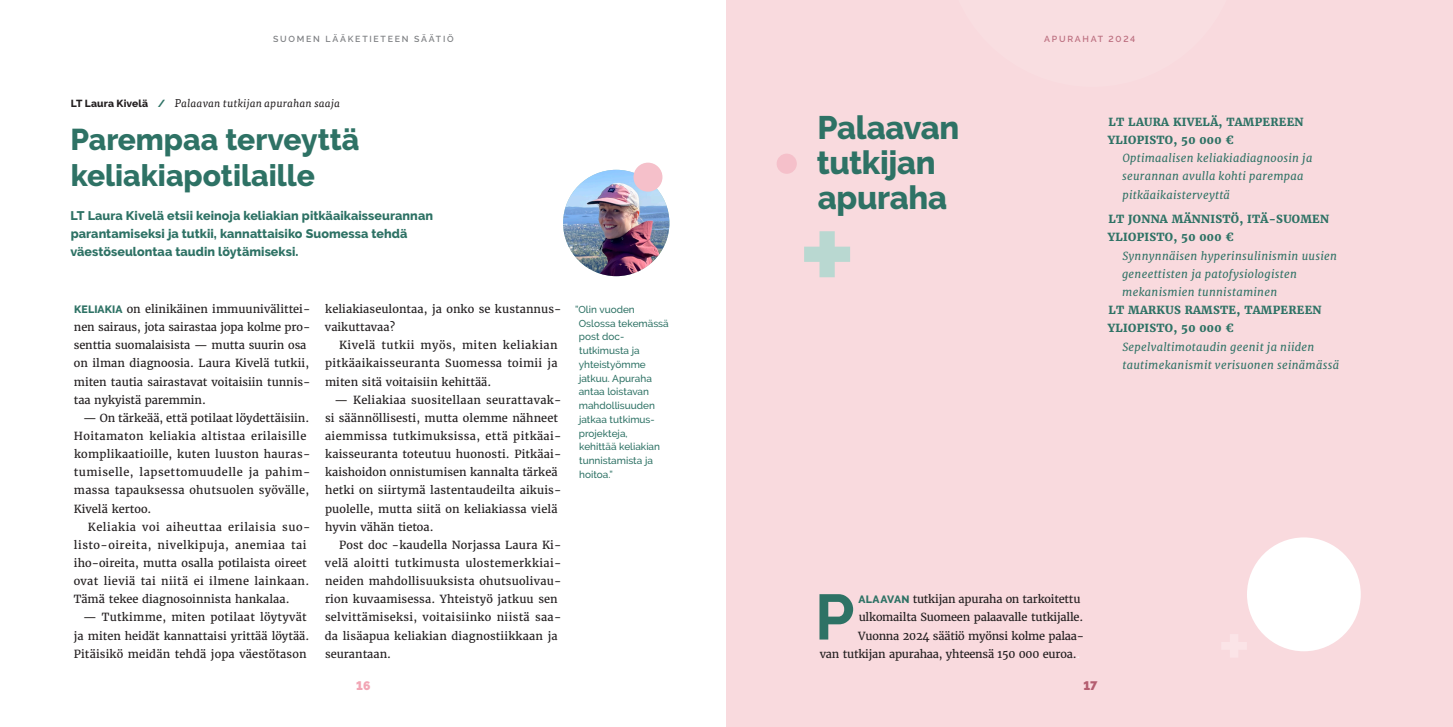
<style>
.page{position:relative;width:1453px;height:727px;background:#fff}
.page>*{position:absolute;margin:0;border:0;box-sizing:border-box;transform-origin:0 0}
.Vaalpun_sivun_leipis{font:700 63.88px "Raleway";color:#2e7265}
.H1_Värillisen_sivun_otsikko{font:800 32.5px/35px "Raleway";letter-spacing:-.01em;color:#2e7265}
.t1{font:800 30px "Raleway";color:#2e7265}
.Leipis{font:800 12.5px/18.1px "Raleway";letter-spacing:.005em;color:#2e7265}
.t2{font:900 12.25px "Raleway";color:#f2a6b5}
.t3{font:900 12.25px "Raleway";color:#b45e70}
.Leipis-2{font:italic 11.25px "Tisa Pro";letter-spacing:.015em;color:#231f20}
.Leipis-3{font:11.12px/18.1px "Merriweather";letter-spacing:.01em;color:#231f20}
.Leipis_anfangilla{font:11.12px/18.1px "Merriweather";letter-spacing:-.005em;color:#231f20}
.Leipis-4{font:11.12px/18.1px "Merriweather";letter-spacing:.03em;color:#231f20}
.Vaalpun_sivun_leipis-2{font:11.12px "Merriweather";letter-spacing:-.02em;color:#231f20}
.luettelon_tutkimus{font:italic 11.12px/18.1px "Merriweather";letter-spacing:.025em;color:#2e7265}
.luettelon_otsikko{font:800 11.12px/18.1px "Merriweather";letter-spacing:.025em;color:#2e7265}
.Värillisen_sivun_leipis_päätteetön_2{font:italic 11.12px/18.1px "Merriweather";letter-spacing:.025em;color:#2e7265}
.Nosto2{font:500 10px/13.8px "Raleway";color:#2e7265}
.t4{font:600 8.75px "Raleway";letter-spacing:.2em;color:#808285}
.t5{font:600 8.75px "Raleway";letter-spacing:.2em;color:#b45e70}
.s1{font-family:"Raleway";font-weight:800;font-style:normal;font-size:10.25px}
.s2{font-family:"Raleway";font-weight:800;font-style:normal;font-size:10.25px;color:#2e7265}
.s3{font-family:"Raleway";font-weight:800;font-size:10.62px;color:#2e7265}
.s4{color:#fff}
</style>
<div class="page">
<div style="left:726px;top:0;width:727px;height:726px;background:#f9dade"></div>
<img style="left:563px;top:170px;width:106px;height:106px;border-radius:53px">
<div style="left:777px;top:153px;width:20px;height:21px;background:#f5c0ca;border-radius:50%"></div>
<svg style="left:804px;top:231px;width:46px;height:46px"></svg>
<div style="left:1247px;top:537px;width:114px;height:114px;background:#fff;border-radius:50%"></div>
<div style="left:633px;top:163px;width:29px;height:29px;background:#f5c0ca;border-radius:50%"></div>
<p class="t4" style="left:273px;top:34px;width:182px">SUOMEN LÄÄKETIETEEN SÄÄTIÖ</p>
<p class="t5" style="left:1044px;top:34px;width:93px">APURAHAT 2024</p>
<p class="Leipis-2" style="left:71px;top:95px;width:271px"><span class="s1">LT Laura Kivelä</span> <span class="s2">/</span> Palaavan tutkijan apurahan saaja</p>
<p class="t1" style="left:70px;top:122px;width:291px">Parempaa terveyttä</p>
<p class="t1" style="left:71px;top:158px;width:246px">keliakiapotilaille</p>
<p class="Leipis" style="left:70px;top:206px;width:364px">LT Laura Kivelä etsii keinoja keliakian pitkäaikaisseurannan parantamiseksi ja tutkii, kannattaisiko Suomessa tehdä väestöseulontaa taudin löytämiseksi.</p>
<p class="Leipis_anfangilla" style="left:74px;top:300px;width:238px"><span class="s3">KELIAKIA</span> on elinikäinen immuunivälittei&shy;nen sairaus, jota sairastaa jopa kolme pro&shy;senttia suomalaisista — mutta suurin osa on ilman diagnoosia. Laura Kivelä tutkii, miten tautia sairastavat voitaisiin tunnis&shy;taa nykyistä paremmin.</p>
<p class="Leipis-3" style="left:74px;top:408px;width:238px;text-indent:9px">— On tärkeää, että potilaat löydettäisiin.<br>Hoitamaton keliakia altistaa erilaisille komplikaatioille, kuten luuston hauras&shy;tumiselle, lapsettomuudelle ja pahim&shy;massa tapauksessa ohutsuolen syövälle, Kivelä kertoo.</p>
<p class="Leipis-4" style="left:74px;top:517px;width:238px;text-indent:14px">Keliakia voi aiheuttaa erilaisia suo&shy;listo-oireita, nivelkipuja, anemiaa tai iho-oireita, mutta osalla potilaista oireet ovat lieviä tai niitä ei ilmene lainkaan.<br>Tämä tekee diagnosoinnista hankalaa.</p>
<p class="Leipis-3" style="left:74px;top:608px;width:237px;text-indent:9px">— Tutkimme, miten potilaat löytyvät ja miten heidät kannattaisi yrittää löytää.<br>Pitäisikö meidän tehdä jopa väestötason</p>
<p class="Leipis-3" style="left:325px;top:300px;width:238px">keliakiaseulontaa, ja onko se kustannus&shy;vaikuttavaa?</p>
<p class="Leipis-3" style="left:325px;top:336px;width:234px;text-align:justify;text-indent:14px">Kivelä tutkii myös, miten keliakian pitkäaikaisseuranta Suomessa toimii ja miten sitä voitaisiin kehittää.</p>
<p class="Leipis-3" style="left:325px;top:390px;width:238px;text-indent:9px">— Keliakiaa suositellaan seurattavak&shy;si säännöllisesti, mutta olemme nähneet aiemmissa tutkimuksissa, että pitkäai&shy;kaisseuranta toteutuu huonosti. Pitkäai&shy;kaishoidon onnistumisen kannalta tärkeä hetki on siirtymä lastentaudeilta aikuis&shy;puolelle, mutta siitä on keliakiassa vielä hyvin vähän tietoa.</p>
<p class="Leipis-3" style="left:325px;top:535px;width:238px;text-indent:14px">Post doc -kaudella Norjassa Laura Ki&shy;velä aloitti tutkimusta ulostemerkkiai&shy;neiden mahdollisuuksista ohutsuolivau&shy;rion kuvaamisessa. Yhteistyö jatkuu sen selvittämiseksi, voitaisiinko niistä saa&shy;da lisäapua keliakian diagnostiikkaan ja seurantaan.</p>
<p class="t2" style="left:356px;top:678px;width:16px">16</p>
<p class="Nosto2" style="left:579px;top:302px;width:92px;text-indent:-4px">”Olin vuoden<br>Oslossa tekemässä post doc&shy;tutkimusta ja yhteistyömme jatkuu. Apuraha antaa loistavan mahdollisuuden jatkaa tutkimus&shy;projekteja,<br>kehittää keliakian tunnistamista ja hoitoa.”</p>
<p class="H1_Värillisen_sivun_otsikko" style="left:817px;top:110px;width:144px">Palaavan tutkijan apuraha</p>
<p class="luettelon_otsikko" style="left:1108px;top:113px;width:197px">LT LAURA KIVELÄ, TAMPEREEN<br>YLIOPISTO, 50 000 €</p>
<p class="luettelon_tutkimus" style="left:1122px;top:149px;width:192px">Optimaalisen keliakiadiagnoosin ja seurannan avulla kohti parempaa pitkäaikaisterveyttä</p>
<p class="luettelon_otsikko" style="left:1108px;top:210px;width:223px">LT JONNA MÄNNISTÖ, ITÄ-SUOMEN<br>YLIOPISTO, 50 000 €</p>
<p class="Värillisen_sivun_leipis_päätteetön_2" style="left:1122px;top:247px;width:216px">Synnynnäisen hyperinsulinismin uusien geneettisten ja patofysiologisten mekanismien tunnistaminen</p>
<p class="luettelon_otsikko" style="left:1108px;top:301px;width:215px">LT MARKUS RAMSTE, TAMPEREEN<br>YLIOPISTO, 50 000 €</p>
<p class="luettelon_tutkimus" style="left:1122px;top:337px;width:218px">Sepelvaltimotaudin geenit ja niiden tautimekanismit verisuonen seinämässä</p>
<p class="Vaalpun_sivun_leipis" style="left:815px;top:580px;width:41px">P</p>
<p class="Vaalpun_sivun_leipis-2" style="left:858px;top:592px;width:223px"><span class="s3">ALAAVAN</span> tutkijan apuraha on tarkoitettu</p>
<p class="Vaalpun_sivun_leipis-2" style="left:859px;top:610px;width:226px">ulkomailta Suomeen palaavalle tutkijalle.</p>
<p class="Vaalpun_sivun_leipis-2" style="left:858px;top:628px;width:227px">Vuonna 2024 säätiö myönsi kolme palaa-</p>
<p class="Vaalpun_sivun_leipis-2" style="left:820px;top:646px;width:262px">van tutkijan apurahaa, yhteensä 150 000 euroa.<span class="s4">.</span></p>
<p class="t3" style="left:1083px;top:678px;width:16px">17</p>
</div>
